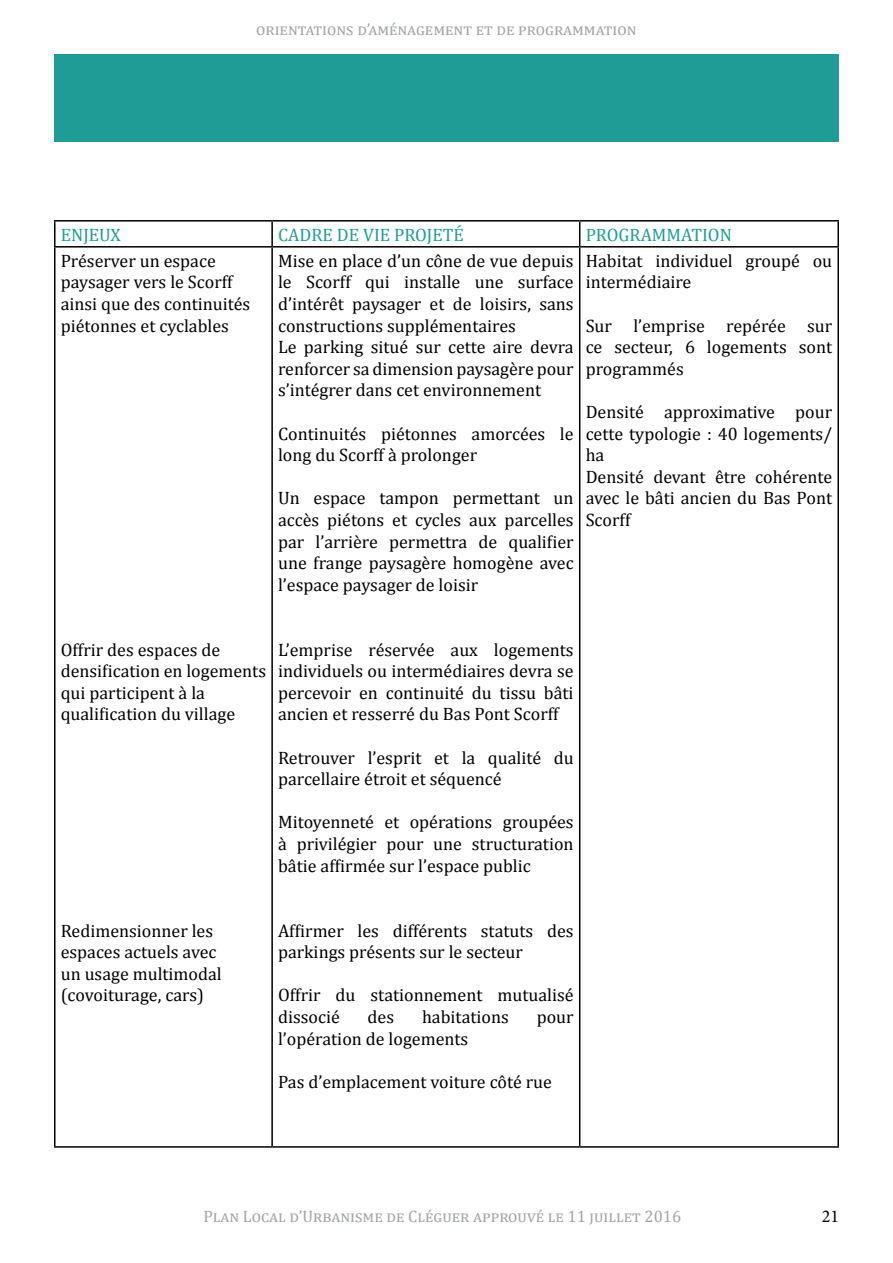
<style>
.page{position:relative;width:893px;height:1263px;background:#fff}
.page>*{position:absolute;margin:0;border:0;box-sizing:border-box;transform-origin:0 0}
.t1{font:18px/21.6px "Cambria";color:#000}
.t2{font:18px "Cambria";color:#1f9c95}
.t3{font:18px "Minion Pro";color:#000}
.t4{font:16.5px "Cambria";color:#a1a3a6}
.t5{font:16.5px "Cambria";letter-spacing:.055em;color:#a1a3a6}
</style>
<div class="page">
<div style="left:54px;top:54px;width:785px;height:87px;background:#1f9c95"></div>
<hr style="left:54px;top:220px;width:218px;height:2px;background:#000">
<hr style="left:54px;top:222px;width:2px;height:24px;background:#000">
<hr style="left:272px;top:220px;width:308px;height:2px;background:#000">
<hr style="left:271px;top:222px;width:2px;height:24px;background:#000">
<hr style="left:580px;top:220px;width:259px;height:2px;background:#000">
<svg style="left:579px;top:222px;width:1px;height:24px"></svg>
<hr style="left:837px;top:222px;width:2px;height:24px;background:#000">
<hr style="left:54px;top:246px;width:218px;height:2px;background:#000">
<hr style="left:54px;top:248px;width:2px;height:898px;background:#000">
<hr style="left:272px;top:246px;width:308px;height:2px;background:#000">
<hr style="left:271px;top:248px;width:2px;height:898px;background:#000">
<hr style="left:580px;top:246px;width:259px;height:2px;background:#000">
<hr style="left:579px;top:248px;width:1px;height:898px;background:#000">
<hr style="left:837px;top:248px;width:2px;height:898px;background:#000">
<hr style="left:54px;top:1146px;width:218px;height:2px;background:#000">
<hr style="left:272px;top:1146px;width:308px;height:2px;background:#000">
<hr style="left:580px;top:1146px;width:259px;height:2px;background:#000">
<p class="t5" style="left:256px;top:20px;width:382px">orientations d’aménagement et de programmation</p>
<p class="t2" style="left:61px;top:225px;width:62px">ENJEUX</p>
<p class="t2" style="left:278px;top:225px;width:187px">CADRE DE VIE PROJETÉ</p>
<p class="t2" style="left:586px;top:225px;width:148px">PROGRAMMATION</p>
<p class="t1" style="left:61px;top:250px;width:191px">Préserver un espace paysager vers le Scorff ainsi que des continuités piétonnes et cyclables</p>
<p class="t1" style="left:586px;top:250px;width:248px">Habitat individuel groupé ou intermédiaire</p>
<p class="t1" style="left:586px;top:315px;width:248px;text-align:justify">Sur l’emprise repérée sur ce secteur, 6 logements sont programmés</p>
<p class="t1" style="left:586px;top:401px;width:248px">Densité approximative pour cette typologie : 40 logements/ ha<br>Densité devant être cohérente avec le bâti ancien du Bas Pont<br>Scorff</p>
<p class="t1" style="left:278px;top:250px;width:297px">Mise en place d’un cône de vue depuis le Scorff qui installe une surface d’intérêt paysager et de loisirs, sans constructions supplémentaires<br>Le parking situé sur cette aire devra renforcer sa dimension paysagère pour s’intégrer dans cet environnement</p>
<p class="t1" style="left:278px;top:423px;width:297px">Continuités piétonnes amorcées le long du Scorff à prolonger</p>
<p class="t1" style="left:278px;top:487px;width:297px;text-align:justify">Un espace tampon permettant un accès piétons et cycles aux parcelles par l’arrière permettra de qualifier une frange paysagère homogène avec l’espace paysager de loisir</p>
<p class="t1" style="left:61px;top:639px;width:207px">Offrir des espaces de densification en logements qui participent à la qualification du village</p>
<p class="t1" style="left:278px;top:639px;width:297px;text-align:justify">L’emprise réservée aux logements individuels ou intermédiaires devra se percevoir en continuité du tissu bâti ancien et resserré du Bas Pont Scorff</p>
<p class="t1" style="left:278px;top:747px;width:297px">Retrouver l’esprit et la qualité du parcellaire étroit et séquencé</p>
<p class="t1" style="left:278px;top:811px;width:297px;text-align:justify">Mitoyenneté et opérations groupées à privilégier pour une structuration bâtie affirmée sur l’espace public</p>
<p class="t1" style="left:61px;top:920px;width:163px">Redimensionner les espaces actuels avec un usage multimodal (covoiturage, cars)</p>
<p class="t1" style="left:278px;top:919px;width:297px">Affirmer les différents statuts des parkings présents sur le secteur</p>
<p class="t1" style="left:278px;top:984px;width:297px">Offrir du stationnement mutualisé dissocié</p>
<p class="t1" style="left:368px;top:1006px;width:28px">des</p>
<p class="t1" style="left:422px;top:1006px;width:88px">habitations</p>
<p class="t1" style="left:537px;top:1006px;width:38px">pour</p>
<p class="t1" style="left:278px;top:1027px;width:192px">l’opération de logements</p>
<p class="t1" style="left:278px;top:1071px;width:275px">Pas d’emplacement voiture côté rue</p>
<p class="t4" style="left:203px;top:1206px;width:479px">Plan Local d’Urbanisme de Cléguer approuvé le 11 juillet 2016</p>
<p class="t3" style="left:822px;top:1209px;width:19px">21</p>
</div>
